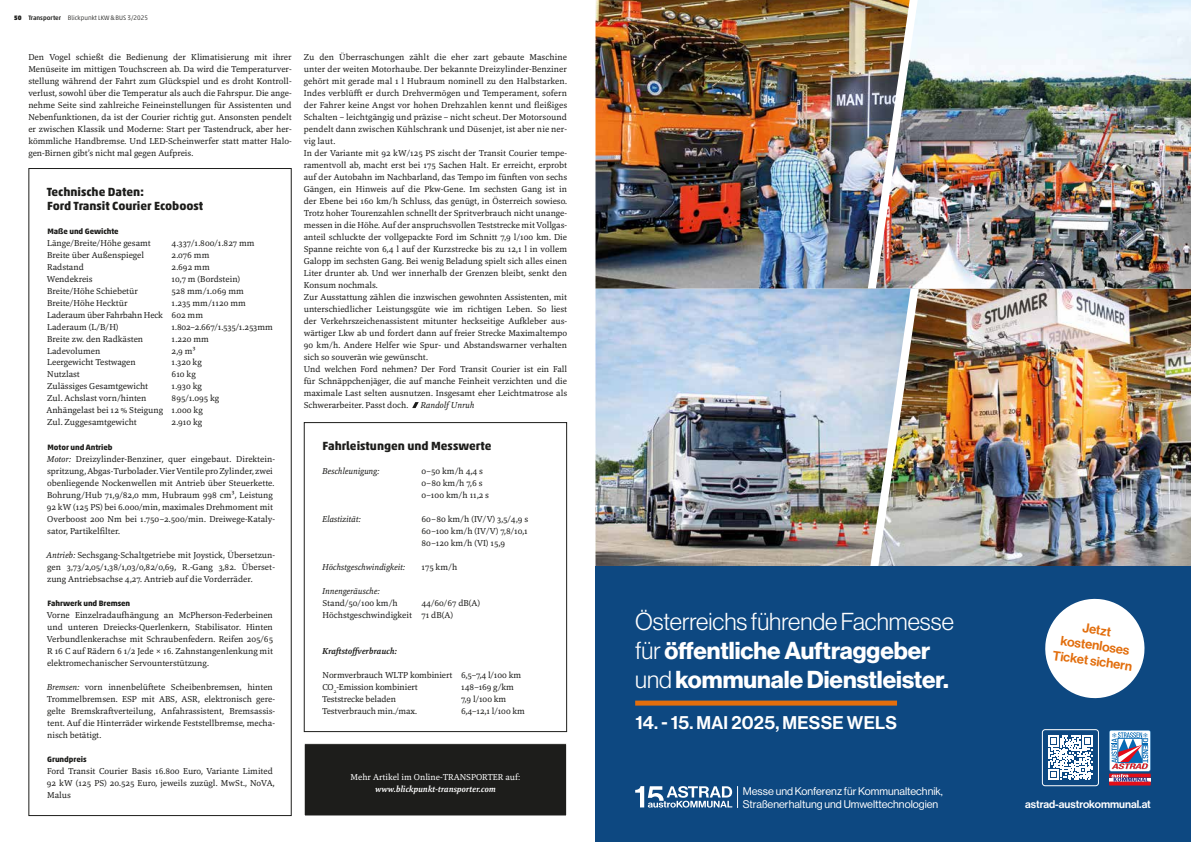
<style>
.page{position:relative;width:1191px;height:842px;background:#fff}
.page>*{position:absolute;margin:0;border:0;box-sizing:border-box;transform-origin:0 0}
.t1{font:24px/28.8px "N Haas Grotesk DS Pro 75 Bd";color:#fff}
.t2{font:24px "N Haas Grotesk DS Pro 45 Lt";color:#fff}
.t3{font:18px "N Haas Grotesk DS Pro 65 Md";letter-spacing:.015em;color:#fff}
.t4{font:13.1px/15.7px "N Haas Grotesk DS Pro 65 Md";color:#e26e0d;text-align:center}
.t5{font:700 12px/14px "Akko Pro";color:#1d1d1b}
.t6{font:10.9px/13.1px "N Haas Grotesk DS Pro 55 Rg";color:#fff}
.t7{font:10.9px "N Haas Grotesk DS Pro 65 Md";color:#fff}
.t8{font:9px/12px "Marbach";color:#1d1d1b}
.t9{font:italic 9px "Marbach";color:#1d1d1b}
.t10{font:9px/12px "Marbach";letter-spacing:-.02em;color:#1d1d1b}
.t11{font:9px "Marbach";color:#fff}
.t12{font:italic 700 9px "Marbach";color:#fff}
.t13{font:italic 700 9px "Marbach";color:#1d1d1b}
.t14{font:700 7.9px "Akko Pro";letter-spacing:-.005em;color:#1d1d1b}
.t15{font:300 6.5px "Akko Pro";color:#1d1d1b}
.s1{font-weight:900}
.s2{font-weight:500}
.s3{font-style:italic}
.s4{font-family:"N Haas Grotesk DS Pro 45 Lt"}
</style>
<div class="page">
<img style="left:918px;top:0;width:273px;height:566px">
<img style="left:595px;top:289px;width:273px;height:277px">
<img style="left:595px;top:0;width:273px;height:289px">
<img style="left:868px;top:0;width:50px;height:566px">
<div style="left:595px;top:566px;width:596px;height:276px;background:#0d4881"></div>
<svg style="left:1045px;top:598px;width:100px;height:101px"></svg>
<svg style="left:1048px;top:736px;width:44px;height:44px"></svg>
<div style="left:1042px;top:729px;width:56px;height:57px;border:1px solid #fff;border-radius:3px"></div>
<svg style="left:1109px;top:730px;width:41px;height:55px;background:#a995ae"></svg>
<svg style="left:635px;top:786px;width:103px;height:22px"></svg>
<div style="left:635px;top:701px;width:262px;height:5px;background:#e26e0d"></div>
<div style="left:304px;top:422px;width:263px;height:310px;border:1px solid #1d1d1b"></div>
<div style="left:28px;top:168px;width:264px;height:648px;border:1px solid #1d1d1b"></div>
<div style="left:304px;top:744px;width:262px;height:72px;background:#1d1d1b"></div>
<div style="left:304px;top:743px;width:263px;height:73px;border:1px solid #fff"></div>
<svg style="left:412px;top:402px;width:6px;height:6px"></svg>
<p class="t15" style="left:14px;top:14px;width:135px"><span class="s1">50</span> <span class="s2">Transporter</span> Blickpunkt LKW&amp;BUS 3/2025</p>
<p class="t8" style="left:28px;top:51px;width:265px;text-align:justify">Den Vogel schießt die Bedienung der Klimatisierung mit ihrer Menüseite im mittigen Touchscreen ab. Da wird die Temperaturver&shy;stellung während der Fahrt zum Glückspiel und es droht Kontroll&shy;verlust, sowohl über die Temperatur als auch die Fahrspur. Die ange&shy;nehme Seite sind zahlreiche Feineinstellungen für Assistenten und Nebenfunktionen, da ist der Courier richtig gut. Ansonsten pendelt er zwischen Klassik und Moderne: Start per Tastendruck, aber her&shy;kömmliche Handbremse. Und LED-Scheinwerfer statt matter Halo&shy;gen-Birnen gibt’s nicht mal gegen Aufpreis.</p>
<p class="t8" style="left:304px;top:51px;width:265px">Zu den Überraschungen zählt die eher zart gebaute Maschine unter der weiten Motorhaube. Der bekannte Dreizylinder-Benziner gehört mit gerade mal 1 l Hubraum nominell zu den Halbstarken.<br>Indes verblüfft er durch Drehvermögen und Temperament, sofern der Fahrer keine Angst vor hohen Drehzahlen kennt und fleißiges Schalten – leichtgängig und präzise – nicht scheut. Der Motorsound pendelt dann zwischen Kühlschrank und Düsenjet, ist aber nie ner&shy;vig laut.<br>In der Variante mit 92 kW/125 PS zischt der Transit Courier tempe&shy;ramentvoll ab, macht erst bei 175 Sachen Halt. Er erreicht, erprobt auf der Autobahn im Nachbarland, das Tempo im fünften von sechs Gängen, ein Hinweis auf die Pkw-Gene. Im sechsten Gang ist in der Ebene bei 160 km/h Schluss, das genügt, in Österreich sowieso.<br>Trotz hoher Tourenzahlen schnellt der Spritverbrauch nicht unange&shy;messen in die Höhe. Auf der anspruchsvollen Teststrecke mit Vollgas&shy;anteil schluckte der vollgepackte Ford im Schnitt 7,9 l/100 km. Die Spanne reichte von 6,4 l auf der Kurzstrecke bis zu 12,1 l in vollem Galopp im sechsten Gang. Bei wenig Beladung spielt sich alles einen Liter drunter ab. Und wer innerhalb der Grenzen bleibt, senkt den Konsum nochmals.<br>Zur Ausstattung zählen die inzwischen gewohnten Assistenten, mit unterschiedlicher Leistungsgüte wie im richtigen Leben. So liest der Verkehrszeichenassistent mitunter heckseitige Aufkleber aus&shy;wärtiger Lkw ab und fordert dann auf freier Strecke Maximaltempo 90 km/h. Andere Helfer wie Spur- und Abstandswarner verhalten sich so souverän wie gewünscht.<br>Und welchen Ford nehmen? Der Ford Transit Courier ist ein Fall für Schnäppchenjäger, die auf manche Feinheit verzichten und die maximale Last selten ausnutzen. Insgesamt eher Leichtmatrose als Schwerarbeiter. Passt doch.</p>
<h3 class="t5" style="left:47px;top:184px;width:158px">Technische Daten:<br>Ford Transit Courier Ecoboost</h3>
<p class="t14" style="left:48px;top:226px;width:73px">Maße und Gewichte</p>
<p class="t8" style="left:47px;top:236px;width:105px">Länge/Breite/Höhe gesamt</p>
<p class="t8" style="left:172px;top:236px;width:85px">4.337/1.800/1.827 mm</p>
<p class="t8" style="left:47px;top:248px;width:98px">Breite über Außenspiegel</p>
<p class="t8" style="left:172px;top:248px;width:39px">2.076 mm</p>
<p class="t8" style="left:47px;top:260px;width:38px">Radstand</p>
<p class="t8" style="left:172px;top:260px;width:40px">2.692 mm</p>
<p class="t8" style="left:47px;top:272px;width:47px">Wendekreis</p>
<p class="t8" style="left:172px;top:272px;width:70px">10,7 m (Bordstein)</p>
<p class="t8" style="left:47px;top:284px;width:92px">Breite/Höhe Schiebetür</p>
<p class="t8" style="left:172px;top:284px;width:74px">528 mm/1.069 mm</p>
<p class="t8" style="left:47px;top:296px;width:82px">Breite/Höhe Hecktür</p>
<p class="t10" style="left:47px;top:296px;width:200px;text-indent:124px">1.235 mm/1120 mm<br>Laderaum über Fahrbahn Heck 602 mm<br>Laderaum (L/B/H)</p>
<p class="t8" style="left:172px;top:320px;width:103px">1.802–2.667/1.535/1.253mm</p>
<p class="t8" style="left:47px;top:332px;width:98px">Breite zw. den Radkästen</p>
<p class="t8" style="left:172px;top:332px;width:39px">1.220 mm</p>
<p class="t8" style="left:47px;top:344px;width:55px">Ladevolumen</p>
<p class="t8" style="left:172px;top:344px;width:26px">2,9 m³</p>
<p class="t8" style="left:47px;top:356px;width:90px">Leergewicht Testwagen</p>
<p class="t8" style="left:172px;top:356px;width:32px">1.320 kg</p>
<p class="t8" style="left:47px;top:368px;width:34px">Nutzlast</p>
<p class="t8" style="left:172px;top:368px;width:26px">610 kg</p>
<p class="t8" style="left:47px;top:380px;width:103px">Zulässiges Gesamtgewicht</p>
<p class="t8" style="left:172px;top:380px;width:32px">1.930 kg</p>
<p class="t8" style="left:47px;top:392px;width:101px">Zul. Achslast vorn/hinten</p>
<p class="t8" style="left:46px;top:392px;width:174px;text-indent:125px">895/1.095 kg<br>Anhängelast bei 12 % Steigung 1.000 kg<br>Zul. Zuggesamtgewicht</p>
<p class="t9" style="left:420px;top:399px;width:55px">Randolf Unruh</p>
<p class="t8" style="left:172px;top:416px;width:32px">2.910 kg</p>
<h3 class="t5" style="left:323px;top:438px;width:170px">Fahrleistungen und Messwerte</h3>
<p class="t9" style="left:322px;top:465px;width:59px">Beschleunigung:</p>
<p class="t8" style="left:421px;top:464px;width:69px">0–50 km/h 4,4 s<br>0–80 km/h 7,6 s<br>0–100 km/h 11,2 s</p>
<p class="t9" style="left:322px;top:513px;width:40px">Elastizität:</p>
<p class="t8" style="left:421px;top:512px;width:108px;text-align:justify">60–80 km/h (IV/V) 3,5/4,9 s 60–100 km/h (IV/V) 7,8/10,1<br>80–120 km/h (VI) 15,9</p>
<p class="t9" style="left:322px;top:561px;width:84px">Höchstgeschwindigkeit:</p>
<p class="t8" style="left:421px;top:560px;width:37px">175 km/h</p>
<p class="t9" style="left:322px;top:585px;width:59px">Innengeräusche:</p>
<p class="t8" style="left:322px;top:596px;width:77px">Stand/50/100 km/h</p>
<p class="t14" style="left:48px;top:442px;width:67px">Motor und Antrieb</p>
<p class="t8" style="left:47px;top:452px;width:230px"><span class="s3">Motor:</span> Dreizylinder-Benziner, quer eingebaut. Direktein&shy;spritzung, Abgas-Turbolader. Vier Ventile pro Zylinder, zwei obenliegende Nockenwellen mit Antrieb über Steuerkette.<br>Bohrung/Hub 71,9/82,0 mm, Hubraum 998 cm³, Leistung 92 kW (125 PS) bei 6.000/min, maximales Drehmoment mit Overboost 200 Nm bei 1.750–2.500/min. Dreiwege-Kataly&shy;sator, Partikelfilter.</p>
<p class="t8" style="left:46px;top:548px;width:230px;text-align:justify"><span class="s3">Antrieb:</span> Sechsgang-Schaltgetriebe mit Joystick, Übersetzun&shy;gen 3,73/2,05/1,38/1,03/0,82/0,69, R.-Gang 3,82. Überset&shy;zung Antriebsachse 4,27. Antrieb auf die Vorderräder.</p>
<p class="t14" style="left:48px;top:598px;width:84px">Fahrwerk und Bremsen</p>
<p class="t8" style="left:47px;top:608px;width:228px;text-align:justify">Vorne Einzelradaufhängung an McPherson-Federbeinen und unteren Dreiecks-Querlenkern, Stabilisator. Hinten Verbundlenkerachse mit Schraubenfedern. Reifen 205/65<br>R 16 C auf Rädern 6 1/2 Jede × 16. Zahnstangenlenkung mit elektromechanischer Servounterstützung.</p>
<p class="t8" style="left:47px;top:680px;width:230px"><span class="s3">Bremsen:</span> vorn innenbelüftete Scheibenbremsen, hinten Trommelbremsen. ESP mit ABS, ASR, elektronisch gere&shy;gelte Bremskraftverteilung, Anfahrassistent, Bremsassis&shy;tent. Auf die Hinterräder wirkende Feststellbremse, mecha&shy;nisch betätigt.</p>
<p class="t14" style="left:47px;top:754px;width:41px">Grundpreis</p>
<p class="t8" style="left:47px;top:764px;width:229px">Ford Transit Courier Basis 16.800 Euro, Variante Limited<br>92 kW (125 PS) 20.525 Euro, jeweils zuzügl. MwSt., NoVA,<br>Malus</p>
<p class="t11" style="left:350px;top:771px;width:171px">Mehr Artikel im Online-TRANSPORTER auf:</p>
<p class="t8" style="left:322px;top:596px;width:159px;text-indent:99px">44/60/67 dB(A)<br>Höchstgeschwindigkeit 71 dB(A)</p>
<p class="t13" style="left:322px;top:645px;width:76px">Kraftstoffverbrauch:</p>
<p class="t8" style="left:322px;top:668px;width:200px">Normverbrauch WLTP kombiniert 6,5–7,4 l/100 km<br>CO<sub>2</sub>-Emission kombiniert</p>
<p class="t8" style="left:461px;top:680px;width:54px">148–169 g/km</p>
<p class="t8" style="left:322px;top:692px;width:75px">Teststrecke beladen</p>
<p class="t8" style="left:461px;top:692px;width:47px">7,9 l/100 km</p>
<p class="t8" style="left:322px;top:704px;width:97px">Testverbrauch min./max.</p>
<p class="t8" style="left:461px;top:704px;width:65px">6,4–12,1 l/100 km</p>
<p class="t12" style="left:375px;top:783px;width:122px">www.blickpunkt-transporter.com</p>
<h1 class="t2" style="left:635px;top:608px;width:320px">Österreichs führende Fachmesse</h1>
<h1 class="t1" style="left:635px;top:637px;width:315px"><span class="s4">für</span> öffentliche Auftraggeber <span class="s4">und</span> kommunale Dienstleister.</h1>
<h2 class="t3" style="left:635px;top:712px;width:263px">14. - 15. MAI 2025, MESSE WELS</h2>
<p class="t6" style="left:743px;top:784px;width:202px">Messe und Konferenz für Kommunaltechnik,<br>Straßenerhaltung und Umwelttechnologien</p>
<h3 class="t4" style="left:1058px;top:616px;width:82px;rotate:8deg">Jetzt kostenloses<br>Ticket sichern</h3>
<p class="t7" style="left:1025px;top:798px;width:127px">astrad-austrokommunal.at</p>
</div>
